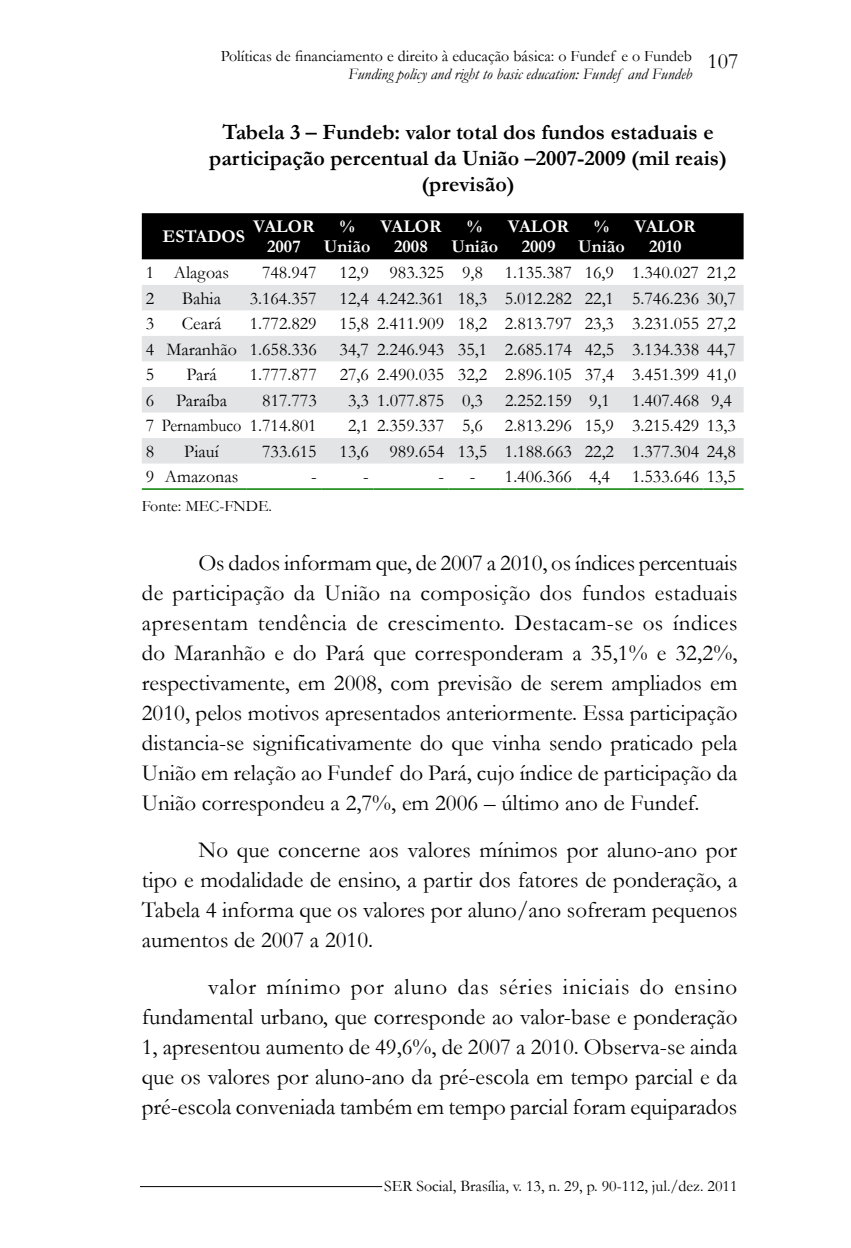
<style>
.page{position:relative;width:851px;height:1248px;background:#fff}
.page>*{position:absolute;margin:0;border:0;box-sizing:border-box;transform-origin:0 0}
.t1{font:23px/30px "Garamond";color:#000;text-align:justify}
.t2{font:700 22px/26px "Garamond";color:#000;text-align:center}
.t3{font:22px "Garamond";color:#000}
.t4{font:18px "Garamond";color:#000}
.t5{font:700 18px/20px "Garamond";color:#fff;text-align:center}
.t6{font:16px "Garamond";color:#000}
.t7{font:italic 16px "Garamond";color:#000}
</style>
<div class="page">
<hr style="left:140px;top:1185px;width:242px;height:1px;background:#000">
<div style="left:142px;top:213px;width:601px;height:46px;background:#000"></div>
<svg style="left:142px;top:285px;width:601px;height:178px;fill:#e3e4e5"></svg>
<svg style="left:142px;top:488px;width:19px;height:2px"></svg>
<hr style="left:161px;top:488px;width:86px;height:2px;background:#008000">
<hr style="left:247px;top:488px;width:74px;height:2px;background:#008000">
<hr style="left:321px;top:488px;width:52px;height:2px;background:#008000">
<hr style="left:373px;top:488px;width:75px;height:2px;background:#008000">
<hr style="left:448px;top:488px;width:52px;height:2px;background:#008000">
<hr style="left:500px;top:488px;width:76px;height:2px;background:#008000">
<hr style="left:576px;top:488px;width:50px;height:2px;background:#008000">
<hr style="left:626px;top:488px;width:77px;height:2px;background:#008000">
<hr style="left:703px;top:488px;width:40px;height:2px;background:#008000">
<p class="t6" style="left:221px;top:45px;width:473px">Políticas de financiamento e direito à educação básica: o Fundef e o Fundeb</p>
<p class="t7" style="left:348px;top:63px;width:345px">Funding policy and right to basic education: Fundef and Fundeb</p>
<p class="t3" style="left:707px;top:46px;width:32px">107</p>
<p class="t2" style="left:209px;top:119px;width:519px">Tabela 3 – Fundeb: valor total dos fundos estaduais e participação percentual da União –2007-2009 (mil reais) (previsão)</p>
<p class="t5" style="left:163px;top:226px;width:84px">ESTADOS</p>
<p class="t5" style="left:253px;top:216px;width:63px">VALOR<br>2007</p>
<p class="t5" style="left:324px;top:216px;width:48px">%<br>União</p>
<p class="t5" style="left:380px;top:216px;width:63px">VALOR<br>2008</p>
<p class="t5" style="left:451px;top:216px;width:48px">%<br>União</p>
<p class="t5" style="left:508px;top:216px;width:63px">VALOR<br>2009</p>
<p class="t5" style="left:578px;top:216px;width:48px">%<br>União</p>
<p class="t5" style="left:634px;top:216px;width:63px">VALOR<br>2010</p>
<p class="t4" style="left:146px;top:260px;width:85px">1 Alagoas</p>
<p class="t4" style="left:262px;top:260px;width:56px">748.947</p>
<p class="t4" style="left:339px;top:260px;width:398px">12,9 983.325 9,8 1.135.387 16,9 1.340.027 21,2</p>
<p class="t4" style="left:146px;top:286px;width:10px">2</p>
<p class="t4" style="left:182px;top:286px;width:40px">Bahia</p>
<p class="t4" style="left:250px;top:286px;width:68px">3.164.357</p>
<p class="t4" style="left:339px;top:286px;width:398px">12,4 4.242.361 18,3 5.012.282 22,1 5.746.236 30,7</p>
<p class="t4" style="left:146px;top:311px;width:10px">3</p>
<p class="t4" style="left:182px;top:311px;width:41px">Ceará</p>
<p class="t4" style="left:250px;top:311px;width:68px">1.772.829</p>
<p class="t4" style="left:339px;top:311px;width:398px">15,8 2.411.909 18,2 2.813.797 23,3 3.231.055 27,2</p>
<p class="t4" style="left:146px;top:337px;width:172px">4 Maranhão 1.658.336</p>
<p class="t4" style="left:339px;top:337px;width:398px">34,7 2.246.943 35,1 2.685.174 42,5 3.134.338 44,7</p>
<p class="t4" style="left:146px;top:362px;width:10px">5</p>
<p class="t4" style="left:186px;top:362px;width:32px">Pará</p>
<p class="t4" style="left:250px;top:362px;width:68px">1.777.877</p>
<p class="t4" style="left:339px;top:362px;width:398px">27,6 2.490.035 32,2 2.896.105 37,4 3.451.399 41,0</p>
<p class="t4" style="left:146px;top:388px;width:83px">6 Paraíba</p>
<p class="t4" style="left:262px;top:388px;width:56px">817.773</p>
<p class="t4" style="left:348px;top:388px;width:385px">3,3 1.077.875 0,3 2.252.159 9,1 1.407.468 9,4</p>
<p class="t4" style="left:146px;top:413px;width:172px">7 Pernambuco 1.714.801</p>
<p class="t4" style="left:348px;top:413px;width:389px">2,1 2.359.337 5,6 2.813.296 15,9 3.215.429 13,3</p>
<p class="t4" style="left:146px;top:439px;width:10px">8</p>
<p class="t4" style="left:184px;top:439px;width:36px">Piauí</p>
<p class="t4" style="left:262px;top:439px;width:56px">733.615</p>
<p class="t4" style="left:339px;top:439px;width:398px">13,6 989.654 13,5 1.188.663 22,2 1.377.304 24,8</p>
<p class="t4" style="left:146px;top:464px;width:94px">9 Amazonas</p>
<p class="t4" style="left:311px;top:464px;width:7px">-</p>
<p class="t4" style="left:363px;top:464px;width:7px">-</p>
<p class="t4" style="left:438px;top:464px;width:38px">- -</p>
<p class="t4" style="left:505px;top:464px;width:232px">1.406.366 4,4 1.533.646 13,5</p>
<p class="t6" style="left:142px;top:495px;width:132px">Fonte: MEC-FNDE.</p>
<p class="t1" style="left:142px;top:546px;width:597px;text-indent:57px">Os dados informam que, de 2007 a 2010, os índices percentuais de participação da União na composição dos fundos estaduais apresentam tendência de crescimento. Destacam-se os índices do Maranhão e do Pará que corresponderam a 35,1% e 32,2%, respectivamente, em 2008, com previsão de serem ampliados em 2010, pelos motivos apresentados anteriormente. Essa participação distancia-se significativamente do que vinha sendo praticado pela União em relação ao Fundef do Pará, cujo índice de participação da União correspondeu a 2,7%, em 2006 – último ano de Fundef.</p>
<p class="t1" style="left:142px;top:833px;width:597px;text-indent:57px">No que concerne aos valores mínimos por aluno-ano por tipo e modalidade de ensino, a partir dos fatores de ponderação, a Tabela 4 informa que os valores por aluno/ano sofreram pequenos aumentos de 2007 a 2010.</p>
<p class="t1" style="left:142px;top:970px;width:597px;text-indent:66px">valor mínimo por aluno das séries iniciais do ensino fundamental urbano, que corresponde ao valor-base e ponderação 1, apresentou aumento de 49,6%, de 2007 a 2010. Observa-se ainda que os valores por aluno-ano da pré-escola em tempo parcial e da pré-escola conveniada também em tempo parcial foram equiparados</p>
<p class="t6" style="left:384px;top:1174px;width:355px">SER Social, Brasília, v. 13, n. 29, p. 90-112, jul./dez. 2011</p>
</div>
